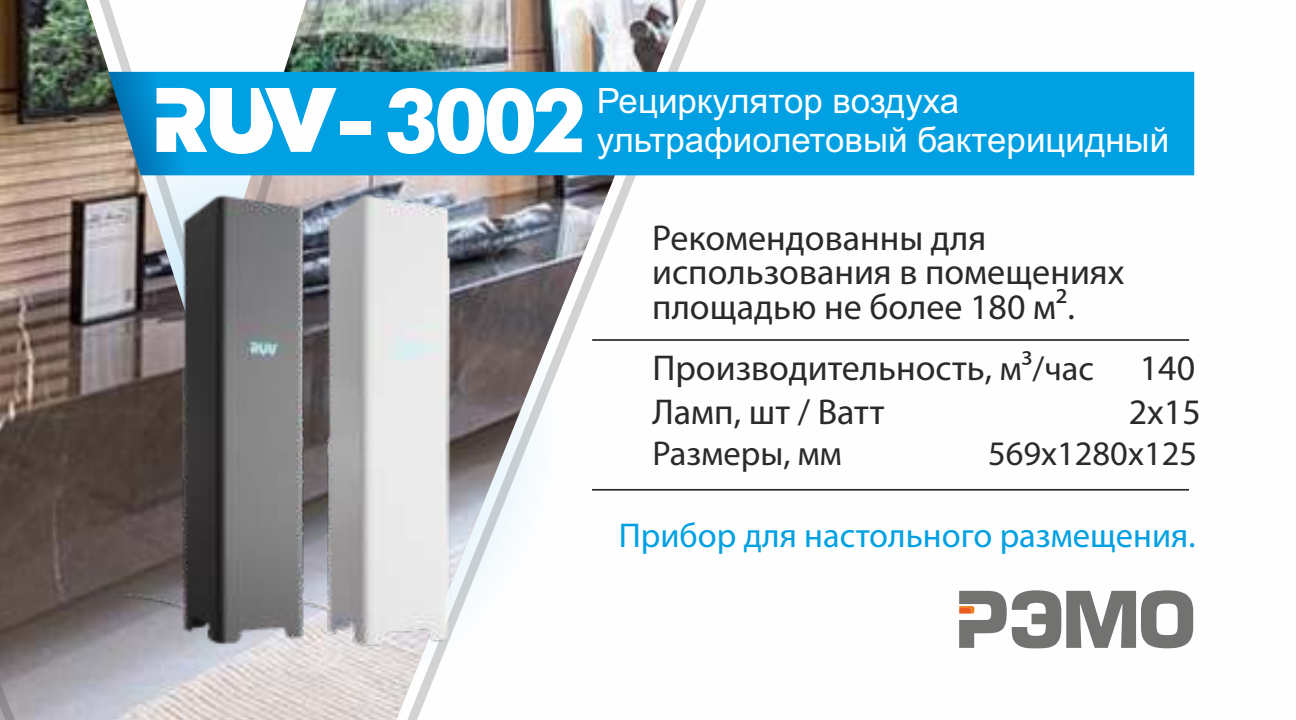
<style>
.page{position:relative;width:1296px;height:720px;background:#fff}
.page>*{position:absolute;margin:0;border:0;box-sizing:border-box;transform-origin:0 0}
.t1{font:89.4px "Futuris Extra Cyrillic";color:#fefefe}
.t2{font:36px/34.5px "Myriad Pro";color:#2b2a29}
.t3{font:34.8px "Arial";color:#fefefe}
.t4{font:34.5px "Myriad Pro";color:#00a0e3}
.t5{font:34.5px "Myriad Pro";color:#2b2a29}
.s1{font-size:34.5px}
</style>
<div class="page">
<img style="left:0;top:0;width:830px;height:720px">
<div style="left:108px;top:72px;width:1086px;height:103px;background:#00a0e3"></div>
<svg style="left:959px;top:590px;width:234px;height:58px"></svg>
<svg style="left:157px;top:88px;width:180px;height:66px"></svg>
<hr style="left:592px;top:489px;width:597px;height:2px;background:#2b2a29">
<img style="left:79px;top:180px;width:493px;height:513px">
<hr style="left:592px;top:339px;width:597px;height:2px;background:#2b2a29">
<h1 class="t1" style="left:337px;top:86px;width:251px">- 3002</h1>
<p class="t3" style="left:597px;top:88px;width:364px">Рециркулятор воздуха</p>
<p class="t3" style="left:597px;top:127px;width:574px">ультрафиолетовый бактерицидный</p>
<p class="t2" style="left:652px;top:224px;width:474px">Рекомендованны для использования в помещениях площадью не более 180 м².</p>
<p class="t2" style="left:652px;top:354px;width:443px">Производительность, <span class="s1">м³/час</span></p>
<p class="t2" style="left:1140px;top:354px;width:57px">140</p>
<p class="t2" style="left:652px;top:397px;width:234px">Ламп, шт / Ватт</p>
<p class="t2" style="left:1129px;top:397px;width:74px">2х15</p>
<p class="t5" style="left:652px;top:439px;width:191px">Размеры, мм</p>
<p class="t5" style="left:988px;top:439px;width:210px">569х1280х125</p>
<p class="t4" style="left:619px;top:521px;width:578px">Прибор для настольного размещения.</p>
</div>
